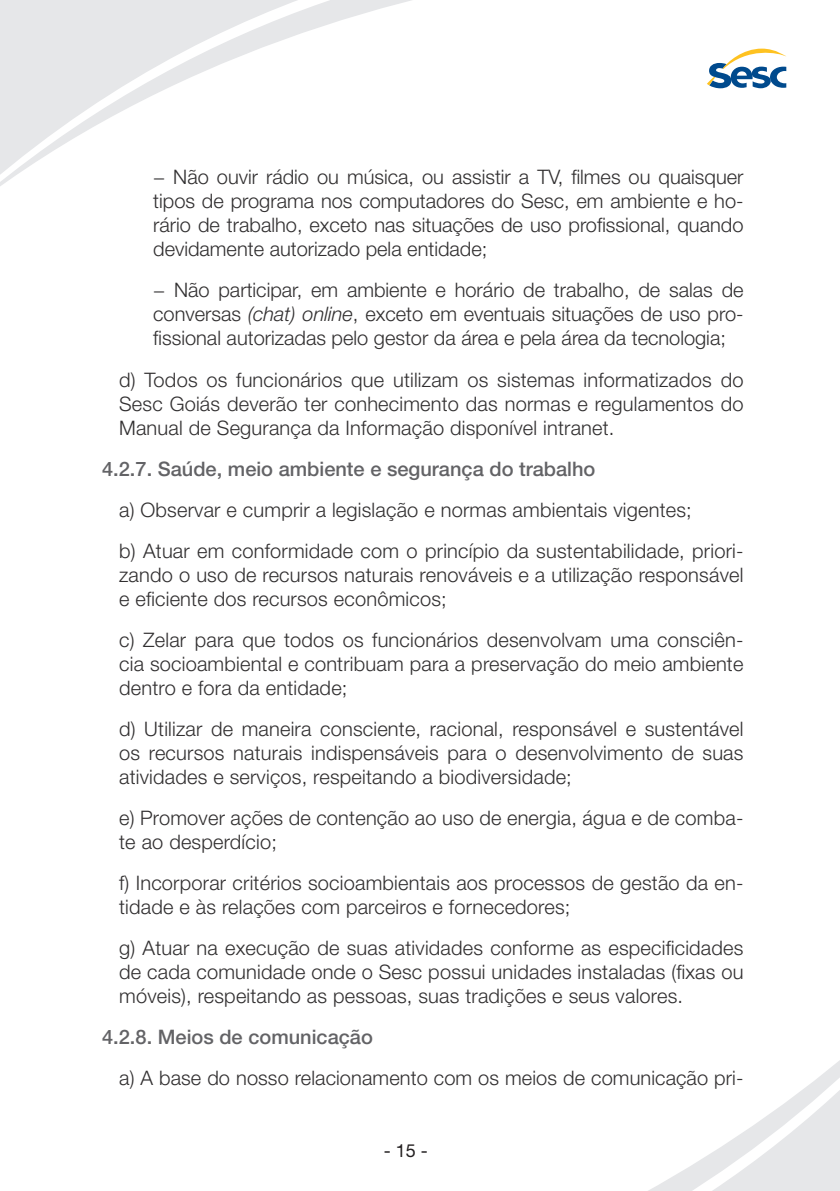
<style>
.page{position:relative;width:840px;height:1191px;background:#fff}
.page>*{position:absolute;margin:0;border:0;box-sizing:border-box;transform-origin:0 0}
.t1{font:300 20px/24px "Helvetica Neue LT Pro";letter-spacing:.01em;color:#312f30;text-align:justify}
.t2{font:500 20px "Helvetica Neue LT Pro";color:#636366}
.t3{font:18px "Helvetica Neue LT Pro";color:#231f20}
.s1{font-style:italic}
</style>
<div class="page">
<svg style="left:0;top:0;width:763px;height:186px"></svg>
<svg style="left:648px;top:1061px;width:191px;height:130px"></svg>
<svg style="left:706px;top:0;width:81px;height:88px"></svg>
<p class="t1" style="left:153px;top:165px;width:591px">− Não ouvir rádio ou música, ou assistir a TV, filmes ou quaisquer tipos de programa nos computadores do Sesc, em ambiente e ho&shy;rário de trabalho, exceto nas situações de uso profissional, quando devidamente autorizado pela entidade;</p>
<p class="t1" style="left:153px;top:278px;width:591px">− Não participar, em ambiente e horário de trabalho, de salas de conversas <span class="s1">(chat) online</span>, exceto em eventuais situações de uso pro&shy;fissional autorizadas pelo gestor da área e pela área da tecnologia;</p>
<p class="t1" style="left:119px;top:367px;width:625px">d) Todos os funcionários que utilizam os sistemas informatizados do Sesc Goiás deverão ter conhecimento das normas e regulamentos do Manual de Segurança da Informação disponível intranet.</p>
<p class="t2" style="left:102px;top:456px;width:494px">4.2.7. Saúde, meio ambiente e segurança do trabalho</p>
<p class="t1" style="left:119px;top:488px;width:625px;line-height:41px">a) Observar e cumprir a legislação e normas ambientais vigentes;<br>b) Atuar em conformidade com o princípio da sustentabilidade, priori-</p>
<p class="t1" style="left:119px;top:562px;width:625px">zando o uso de recursos naturais renováveis e a utilização responsável e eficiente dos recursos econômicos;</p>
<p class="t1" style="left:119px;top:627px;width:625px">c) Zelar para que todos os funcionários desenvolvam uma consciên&shy;cia socioambiental e contribuam para a preservação do meio ambiente dentro e fora da entidade;</p>
<p class="t1" style="left:119px;top:716px;width:625px">d) Utilizar de maneira consciente, racional, responsável e sustentável os recursos naturais indispensáveis para o desenvolvimento de suas atividades e serviços, respeitando a biodiversidade;</p>
<p class="t1" style="left:119px;top:805px;width:625px">e) Promover ações de contenção ao uso de energia, água e de comba&shy;te ao desperdício;</p>
<p class="t1" style="left:119px;top:870px;width:625px">f) Incorporar critérios socioambientais aos processos de gestão da en&shy;tidade e às relações com parceiros e fornecedores;</p>
<p class="t1" style="left:119px;top:935px;width:625px">g) Atuar na execução de suas atividades conforme as especificidades de cada comunidade onde o Sesc possui unidades instaladas (fixas ou móveis), respeitando as pessoas, suas tradições e seus valores.</p>
<p class="t2" style="left:102px;top:1024px;width:272px">4.2.8. Meios de comunicação</p>
<p class="t1" style="left:119px;top:1065px;width:625px">a) A base do nosso relacionamento com os meios de comunicação pri-</p>
<p class="t3" style="left:383px;top:1139px;width:46px">- 15 -</p>
</div>
